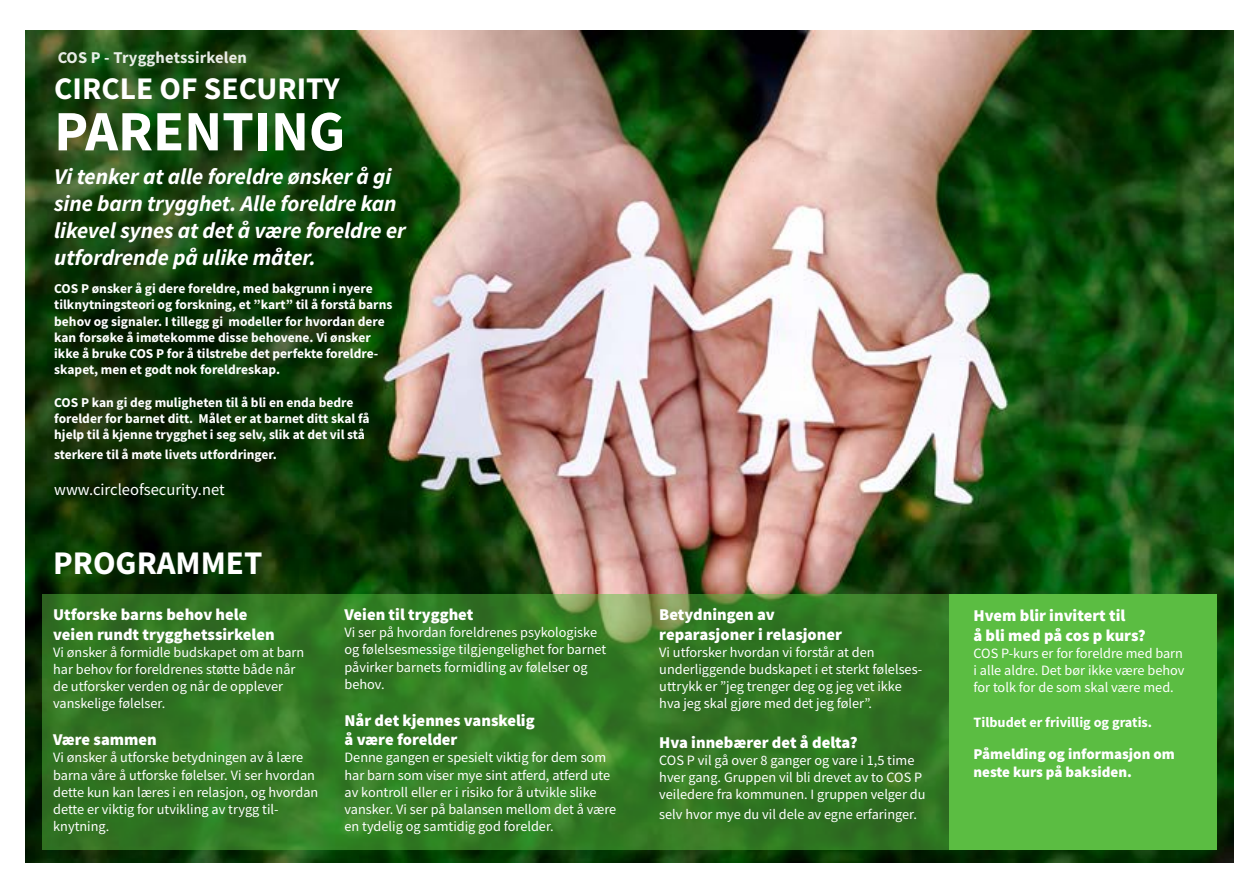
<style>
.page{position:relative;width:1259px;height:893px;background:#fff}
.page>*{position:absolute;margin:0;border:0;box-sizing:border-box;transform-origin:0 0}
.t1{font:700 57px "Source Sans Pro";color:#fff}
.t2{font:700 33px "Source Sans Pro";color:#fff}
.t3{font:700 31.5px "Source Sans Pro";color:#fff}
.t4{font:italic 700 22.5px/27px "Source Sans Pro";letter-spacing:-.005em;color:#fff}
.t5{font:900 16.5px/19.8px "Source Sans Pro";color:#fff}
.t6{font:16.5px "Source Sans Pro";color:#fff}
.t7{font:700 16.5px "Source Sans Pro";letter-spacing:.01em;color:#fff}
.t8{font:900 15px/18px "Source Sans Pro";color:#fff}
.t9{font:14.25px/17.1px "Source Sans Pro";color:#fff}
.t10{font:700 14.25px "Source Sans Pro";color:#fff}
.t11{font:700 13.5px/16.2px "Source Sans Pro";color:#fff}
</style>
<div class="page">
<img style="left:26px;top:31px;width:1207px;height:831px">
<svg style="left:43px;top:594px;width:906px;height:256px;fill:#307721"></svg>
<div style="left:949px;top:594px;width:267px;height:256px;background:#5bbd42"></div>
<p class="t7" style="left:57px;top:47px;width:191px">COS P - Trygghetssirkelen</p>
<h3 class="t3" style="left:54px;top:68px;width:287px">CIRCLE OF SECURITY</h3>
<h1 class="t1" style="left:54px;top:93px;width:292px">PARENTING</h1>
<h3 class="t4" style="left:54px;top:162px;width:353px">Vi tenker at alle foreldre ønsker å gi sine barn trygghet. Alle foreldre kan likevel synes at det å være foreldre er utfordrende på ulike måter.</h3>
<p class="t11" style="left:54px;top:280px;width:340px">COS P ønsker å gi dere foreldre, med bakgrunn i nyere tilknytningsteori og forskning, et ”kart” til å forstå barns behov og signaler. I tillegg gi modeller for hvordan dere kan forsøke å imøtekomme disse behovene. Vi ønsker ikke å bruke COS P for å tilstrebe det perfekte foreldre&shy;skapet, men et godt nok foreldreskap.</p>
<p class="t11" style="left:54px;top:394px;width:317px">COS P kan gi deg muligheten til å bli en enda bedre forelder for barnet ditt. Målet er at barnet ditt skal få hjelp til å kjenne trygghet i seg selv, slik at det vil stå</p>
<p class="t11" style="left:54px;top:446px;width:224px">sterkere til å møte livets utfordringer.</p>
<p class="t6" style="left:54px;top:479px;width:172px">www.circleofsecurity.net</p>
<h2 class="t2" style="left:53px;top:541px;width:211px">PROGRAMMET</h2>
<p class="t5" style="left:53px;top:605px;width:223px">Utforske barns behov hele veien rundt trygghetssirkelen</p>
<p class="t9" style="left:53px;top:644px;width:253px">Vi ønsker å formidle budskapet om at barn har behov for foreldrenes støtte både når de utforsker verden og når de opplever vanskelige følelser.</p>
<p class="t5" style="left:53px;top:730px;width:105px">Være sammen</p>
<p class="t9" style="left:53px;top:749px;width:267px">Vi ønsker å utforske betydningen av å lære barna våre å utforske følelser. Vi ser hvordan dette kun kan læres i en relasjon, og hvordan dette er viktig for utvikling av trygg til&shy;knytning.</p>
<p class="t5" style="left:344px;top:605px;width:130px">Veien til trygghet</p>
<p class="t9" style="left:344px;top:624px;width:263px">Vi ser på hvordan foreldrenes psykologiske og følelsesmessige tilgjengelighet for barnet påvirker barnets formidling av følelser og behov.</p>
<p class="t5" style="left:344px;top:710px;width:192px">Når det kjennes vanskelig å være forelder</p>
<p class="t9" style="left:344px;top:749px;width:273px">Denne gangen er spesielt viktig for dem som har barn som viser mye sint atferd, atferd ute av kontroll eller er i risiko for å utvikle slike vansker. Vi ser på balansen mellom det å være en tydelig og samtidig god forelder.</p>
<p class="t5" style="left:659px;top:605px;width:184px">Betydningen av reparasjoner i relasjoner</p>
<p class="t9" style="left:659px;top:644px;width:264px">Vi utforsker hvordan vi forstår at den underliggende budskapet i et sterkt følelses&shy;uttrykk er ”jeg trenger deg og jeg vet ikke hva jeg skal gjøre med det jeg føler”.</p>
<p class="t5" style="left:659px;top:732px;width:200px">Hva innebærer det å delta?</p>
<p class="t9" style="left:659px;top:752px;width:268px">COS P vil gå over 8 ganger og vare i 1,5 time hver gang. Gruppen vil bli drevet av to COS P veiledere fra kommunen. I gruppen velger du</p>
<p class="t9" style="left:659px;top:806px;width:259px">selv hvor mye du vil dele av egne erfaringer.</p>
<p class="t5" style="left:973px;top:606px;width:174px">Hvem blir invitert til<br>å bli med på cos p kurs?</p>
<p class="t9" style="left:973px;top:645px;width:213px;text-align:justify">COS P-kurs er for foreldre med barn i alle aldre. Det bør ikke være behov for tolk for de som skal være med.</p>
<p class="t10" style="left:973px;top:712px;width:180px">Tilbudet er frivillig og gratis.</p>
<p class="t8" style="left:973px;top:745px;width:203px">Påmelding og informasjon om neste kurs på baksiden.</p>
</div>
